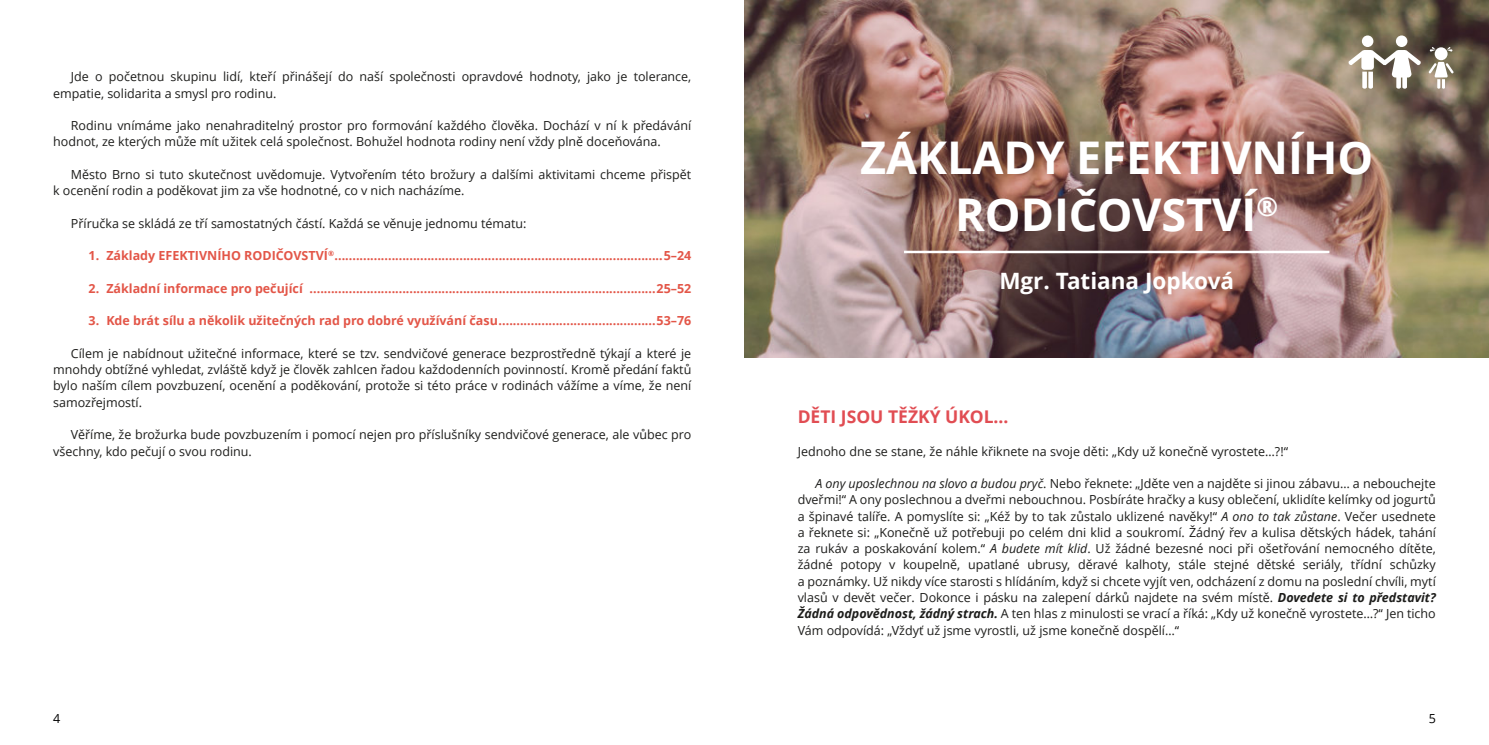
<style>
.page{position:relative;width:1489px;height:745px;background:#fff}
.page>*{position:absolute;margin:0;border:0;box-sizing:border-box;transform-origin:0 0}
.t1{font:700 45px/57px "Open Sans";color:#fff;text-align:center}
.t2{font:700 22.5px "Open Sans";color:#fff}
.t3{font:700 17.5px "Open Sans";color:#e14d53}
.t4{font:12.5px/16.2px "Open Sans";color:#1d1d1b}
.t5{font:700 12.5px "Open Sans";color:#e35648}
.t6{font:12.5px "Open Sans";color:#000}
.s1{font-style:italic}
.s2{font-weight:700;font-style:italic}
</style>
<div class="page">
<img style="left:744px;top:0;width:744px;height:357px">
<hr style="left:904px;top:250px;width:425px;height:3px;background:#fff">
<div style="left:1361px;top:35px;width:12px;height:12px;background:#fff;border-radius:50%"></div>
<div style="left:1395px;top:35px;width:12px;height:12px;background:#fff;border-radius:50%"></div>
<svg style="left:1348px;top:50px;width:72px;height:39px"></svg>
<svg style="left:1429px;top:46px;width:6px;height:6px"></svg>
<svg style="left:1446px;top:46px;width:6px;height:6px"></svg>
<div style="left:1434px;top:47px;width:13px;height:13px;background:#fff;border-radius:50%"></div>
<svg style="left:1428px;top:62px;width:25px;height:27px"></svg>
<p class="t4" style="left:53px;top:70px;width:639px;text-indent:18px">Jde o početnou skupinu lidí, kteří přinášejí do naší společnosti opravdové hodnoty, jako je tolerance, empatie, solidarita a smysl pro rodinu.</p>
<p class="t4" style="left:53px;top:119px;width:639px;text-indent:18px">Rodinu vnímáme jako nenahraditelný prostor pro formování každého člověka. Dochází v ní k předávání hodnot, ze kterých může mít užitek celá společnost. Bohužel hodnota rodiny není vždy plně doceňována.</p>
<p class="t4" style="left:53px;top:167px;width:639px;text-indent:18px">Město Brno si tuto skutečnost uvědomuje. Vytvořením této brožury a dalšími aktivitami chceme přispět k ocenění rodin a poděkovat jim za vše hodnotné, co v nich nacházíme.</p>
<p class="t4" style="left:71px;top:216px;width:457px">Příručka se skládá ze tří samostatných částí. Každá se věnuje jednomu tématu:</p>
<p class="t5" style="left:89px;top:250px;width:604px">1. Základy EFEKTIVNÍHO RODIČOVSTVÍ<sup>®</sup>............................................................................................5–24</p>
<p class="t5" style="left:89px;top:283px;width:604px">2. Základní informace pro pečující .................................................................................................25–52</p>
<p class="t5" style="left:89px;top:315px;width:604px">3. Kde brát sílu a několik užitečných rad pro dobré využívání času............................................53–76</p>
<p class="t4" style="left:53px;top:346px;width:639px;text-align:justify;text-indent:18px">Cílem je nabídnout užitečné informace, které se tzv. sendvičové generace bezprostředně týkají a které je mnohdy obtížné vyhledat, zvláště když je člověk zahlcen řadou každodenních povinností. Kromě předání faktů bylo naším cílem povzbuzení, ocenění a poděkování, protože si této práce v rodinách vážíme a víme, že není samozřejmostí.</p>
<p class="t4" style="left:53px;top:427px;width:639px;text-indent:18px">Věříme, že brožurka bude povzbuzením i pomocí nejen pro příslušníky sendvičové generace, ale vůbec pro všechny, kdo pečují o svou rodinu.</p>
<p class="t6" style="left:53px;top:713px;width:9px">4</p>
<h1 class="t1" style="left:860px;top:133px;width:515px">ZÁKLADY EFEKTIVNÍHO<br>RODIČOVSTVÍ<sup>®</sup></h1>
<h2 class="t2" style="left:999px;top:272px;width:236px">Mgr. Tatiana Jopková</h2>
<h3 class="t3" style="left:797px;top:409px;width:212px">DĚTI JSOU TĚŽKÝ ÚKOL…</h3>
<p class="t4" style="left:797px;top:444px;width:492px">Jednoho dne se stane, že náhle křiknete na svoje děti: „Kdy už konečně vyrostete…?!“</p>
<p class="t4" style="left:797px;top:476px;width:639px;text-align:justify;text-indent:18px"><span class="s1">A ony uposlechnou na slovo a budou pryč</span>. Nebo řeknete: „Jděte ven a najděte si jinou zábavu… a nebouchejte dveřmi!“ A ony poslechnou a dveřmi nebouchnou. Posbíráte hračky a kusy oblečení, uklidíte kelímky od jogurtů a špinavé talíře. A pomyslíte si: „Kéž by to tak zůstalo uklizené navěky!“ <span class="s1">A ono to tak zůstane</span>. Večer usednete a řeknete si: „Konečně už potřebuji po celém dni klid a soukromí. Žádný řev a kulisa dětských hádek, tahání za rukáv a poskakování kolem.“ <span class="s1">A budete mít klid</span>. Už žádné bezesné noci při ošetřování nemocného dítěte, žádné potopy v koupelně, upatlané ubrusy, děravé kalhoty, stále stejné dětské seriály, třídní schůzky a poznámky. Už nikdy více starosti s hlídáním, když si chcete vyjít ven, odcházení z domu na poslední chvíli, mytí vlasů v devět večer. Dokonce i pásku na zalepení dárků najdete na svém místě. <span class="s2">Dovedete si to představit?<br>Žádná odpovědnost, žádný strach.</span> A ten hlas z minulosti se vrací a říká: „Kdy už konečně vyrostete…?“ Jen ticho Vám odpovídá: „Vždyť už jsme vyrostli, už jsme konečně dospělí…“</p>
<p class="t6" style="left:1428px;top:713px;width:9px">5</p>
</div>
